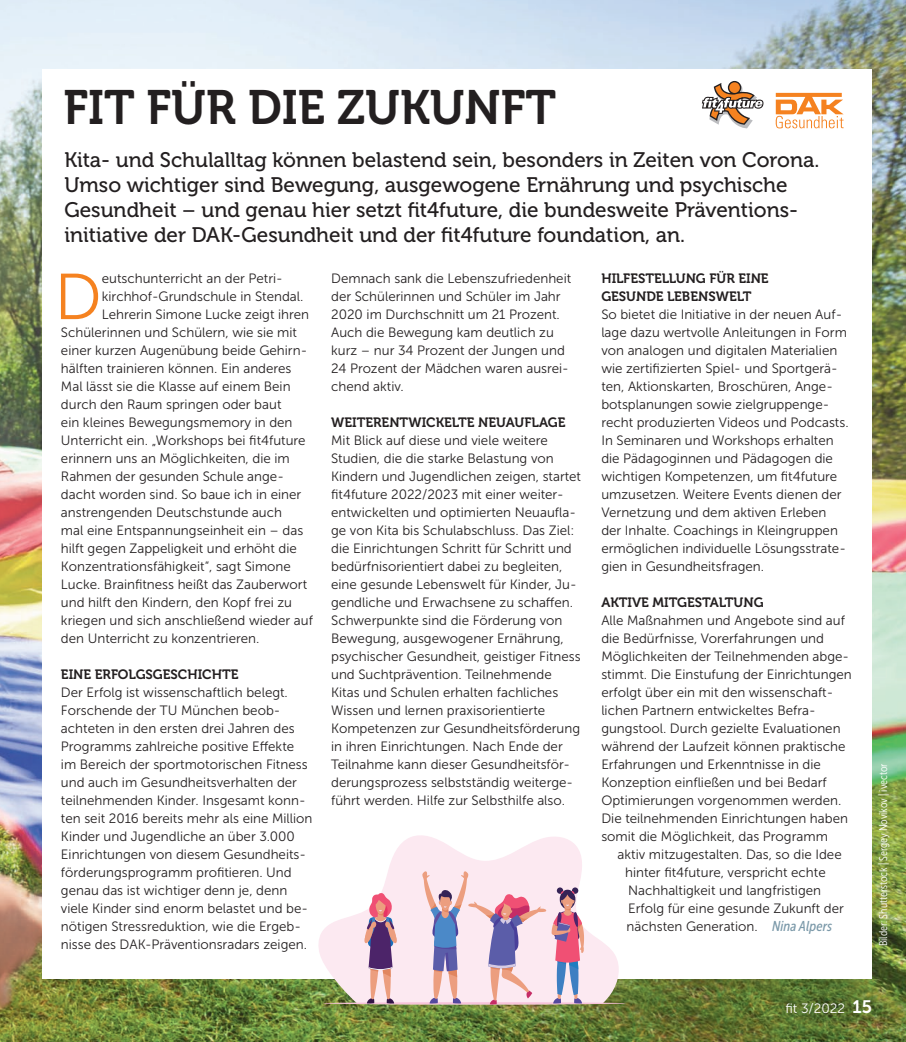
<style>
.page{position:relative;width:906px;height:1042px;background:#fff}
.page>*{position:absolute;margin:0;border:0;box-sizing:border-box;transform-origin:0 0}
.t1{font:64.65px "Museo Sans 300";color:#f58220}
.t2{font:48px "Museo 700";color:#231f20}
.t3{font:21px/25.2px "Museo 500";color:#231f20}
.t4{font:13.5px/18px "Museo Sans 300";color:#231f20}
.t5{font:13.5px/18px "Museo 700";color:#231f20}
.t6{font:13.5px "Museo Sans 300";color:#fff}
.t7{font:11.25px "Museo Sans Cond 300";color:#fff}
.s1{font-family:"Museo Sans Cond 500";font-style:italic;font-size:14.25px;color:#7b99a9}
.s2{font-family:"Museo Sans 700";font-size:18px}
</style>
<div class="page">
<img style="left:0;top:0;width:906px;height:1042px">
<div style="left:43px;top:70px;width:829px;height:909px;background:#fff"></div>
<svg style="left:775px;top:93px;width:68px;height:35px"></svg>
<svg style="left:702px;top:81px;width:61px;height:47px"></svg>
<svg style="left:318px;top:835px;width:264px;height:169px"></svg>
<svg style="left:322px;top:871px;width:304px;height:133px"></svg>
<h2 class="t2" style="left:63px;top:81px;width:494px">FIT FÜR DIE ZUKUNFT</h2>
<p class="t3" style="left:64px;top:147px;width:756px">Kita- und Schulalltag können belastend sein, besonders in Zeiten von Corona.<br>Umso wichtiger sind Bewegung, ausgewogene Ernährung und psychische Gesundheit – und genau hier setzt fit4future, die bundesweite Präventions&shy;initiative der DAK-Gesundheit und der fit4future foundation, an.</p>
<h1 class="t1" style="left:54px;top:262px;width:49px">D</h1>
<p class="t4" style="left:102px;top:269px;width:182px">eutschunterricht an der Petri-</p>
<p class="t5" style="left:601px;top:270px;width:169px">HILFESTELLUNG FÜR EINE<br>GESUNDE LEBENSWELT</p>
<p class="t4" style="left:601px;top:305px;width:249px">So bietet die Initiative in der neuen Auf&shy;lage dazu wertvolle Anleitungen in Form von analogen und digitalen Materialien wie zertifizierten Spiel- und Sportgerä&shy;ten, Aktionskarten, Broschüren, Ange&shy;botsplanungen sowie zielgruppenge&shy;recht produzierten Videos und Podcasts.<br>In Seminaren und Workshops erhalten die Pädagoginnen und Pädagogen die wichtigen Kompetenzen, um fit4future umzusetzen. Weitere Events dienen der Vernetzung und dem aktiven Erleben der Inhalte. Coachings in Kleingruppen ermöglichen individuelle Lösungsstrate&shy;gien in Gesundheitsfragen.</p>
<p class="t5" style="left:601px;top:594px;width:164px">AKTIVE MITGESTALTUNG</p>
<p class="t4" style="left:601px;top:611px;width:252px">Alle Maßnahmen und Angebote sind auf die Bedürfnisse, Vorerfahrungen und Möglichkeiten der Teilnehmenden abge&shy;stimmt. Die Einstufung der Einrichtungen erfolgt über ein mit den wissenschaft&shy;lichen Partnern entwickeltes Befra&shy;gungstool. Durch gezielte Evaluationen während der Laufzeit können praktische Erfahrungen und Erkenntnisse in die Konzeption einfließen und bei Bedarf Optimierungen vorgenommen werden.<br>Die teilnehmenden Einrichtungen haben somit die Möglichkeit, das Programm</p>
<p class="t4" style="left:625px;top:845px;width:220px;text-indent:-7px">aktiv mitzugestalten. Das, so die Idee hinter fit4future, verspricht echte Nachhaltigkeit und langfristigen Erfolg für eine gesunde Zukunft der nächsten Generation. <span class="s1">Nina Alpers</span></p>
<p class="t4" style="left:331px;top:270px;width:242px">Demnach sank die Lebenszufriedenheit der Schülerinnen und Schüler im Jahr<br>2020 im Durchschnitt um 21 Prozent.<br>Auch die Bewegung kam deutlich zu kurz – nur 34 Prozent der Jungen und<br>24 Prozent der Mädchen waren ausrei&shy;chend aktiv.</p>
<p class="t5" style="left:331px;top:414px;width:236px">WEITERENTWICKELTE NEUAUFLAGE</p>
<p class="t4" style="left:331px;top:431px;width:251px">Mit Blick auf diese und viele weitere Studien, die die starke Belastung von Kindern und Jugendlichen zeigen, startet fit4future 2022/2023 mit einer weiter&shy;entwickelten und optimierten Neuaufla&shy;ge von Kita bis Schulabschluss. Das Ziel: die Einrichtungen Schritt für Schritt und bedürfnisorientiert dabei zu begleiten, eine gesunde Lebenswelt für Kinder, Ju&shy;gendliche und Erwachsene zu schaffen.<br>Schwerpunkte sind die Förderung von Bewegung, ausgewogener Ernährung, psychischer Gesundheit, geistiger Fitness und Suchtprävention. Teilnehmende Kitas und Schulen erhalten fachliches Wissen und lernen praxisorientierte Kompetenzen zur Gesundheitsförderung in ihren Einrichtungen. Nach Ende der Teilnahme kann dieser Gesundheitsför&shy;derungsprozess selbstständig weiterge&shy;führt werden. Hilfe zur Selbsthilfe also.</p>
<p class="t4" style="left:102px;top:287px;width:203px">kirchhof-Grundschule in Stendal.</p>
<p class="t4" style="left:102px;top:305px;width:209px">Lehrerin Simone Lucke zeigt ihren</p>
<p class="t4" style="left:61px;top:323px;width:238px">Schülerinnen und Schülern, wie sie mit</p>
<p class="t4" style="left:61px;top:341px;width:248px">einer kurzen Augenübung beide Gehirn-</p>
<p class="t4" style="left:61px;top:359px;width:232px">hälften trainieren können. Ein anderes</p>
<p class="t4" style="left:61px;top:377px;width:231px">Mal lässt sie die Klasse auf einem Bein</p>
<p class="t4" style="left:61px;top:395px;width:222px">durch den Raum springen oder baut</p>
<p class="t4" style="left:61px;top:413px;width:233px">ein kleines Bewegungsmemory in den</p>
<p class="t4" style="left:61px;top:431px;width:246px">Unterricht ein. „Workshops bei fit4future</p>
<p class="t4" style="left:61px;top:449px;width:230px">erinnern uns an Möglichkeiten, die im</p>
<p class="t4" style="left:61px;top:467px;width:224px">Rahmen der gesunden Schule ange-</p>
<p class="t4" style="left:61px;top:485px;width:242px">dacht worden sind. So baue ich in einer</p>
<p class="t4" style="left:61px;top:503px;width:223px">anstrengenden Deutschstunde auch</p>
<p class="t4" style="left:61px;top:521px;width:244px">mal eine Entspannungseinheit ein – das</p>
<p class="t4" style="left:61px;top:539px;width:237px">hilft gegen Zappeligkeit und erhöht die</p>
<p class="t4" style="left:61px;top:557px;width:231px">Konzentrationsfähigkeit“, sagt Simone</p>
<p class="t4" style="left:61px;top:575px;width:248px">Lucke. Brainfitness heißt das Zauberwort</p>
<p class="t4" style="left:61px;top:593px;width:233px">und hilft den Kindern, den Kopf frei zu</p>
<p class="t4" style="left:61px;top:611px;width:253px">kriegen und sich anschließend wieder auf</p>
<p class="t4" style="left:61px;top:629px;width:200px">den Unterricht zu konzentrieren.</p>
<p class="t5" style="left:61px;top:666px;width:179px">EINE ERFOLGSGESCHICHTE</p>
<p class="t4" style="left:61px;top:683px;width:253px">Der Erfolg ist wissenschaftlich belegt.<br>Forschende der TU München beob&shy;achteten in den ersten drei Jahren des Programms zahlreiche positive Effekte im Bereich der sportmotorischen Fitness und auch im Gesundheitsverhalten der teilnehmenden Kinder. Insgesamt konn&shy;ten seit 2016 bereits mehr als eine Million Kinder und Jugendliche an über 3.000<br>Einrichtungen von diesem Gesundheits&shy;förderungsprogramm profitieren. Und genau das ist wichtiger denn je, denn viele Kinder sind enorm belastet und be&shy;nötigen Stressreduktion, wie die Ergeb&shy;nisse des DAK-Präventionsradars zeigen.</p>
<p class="t7" style="left:877px;top:946px;width:184px;rotate:-90deg">Bilder: Shutterstock | Sergey Novikov | ivector</p>
<p class="t6" style="left:785px;top:1001px;width:88px">fit 3/2022 <span class="s2">15</span></p>
</div>
